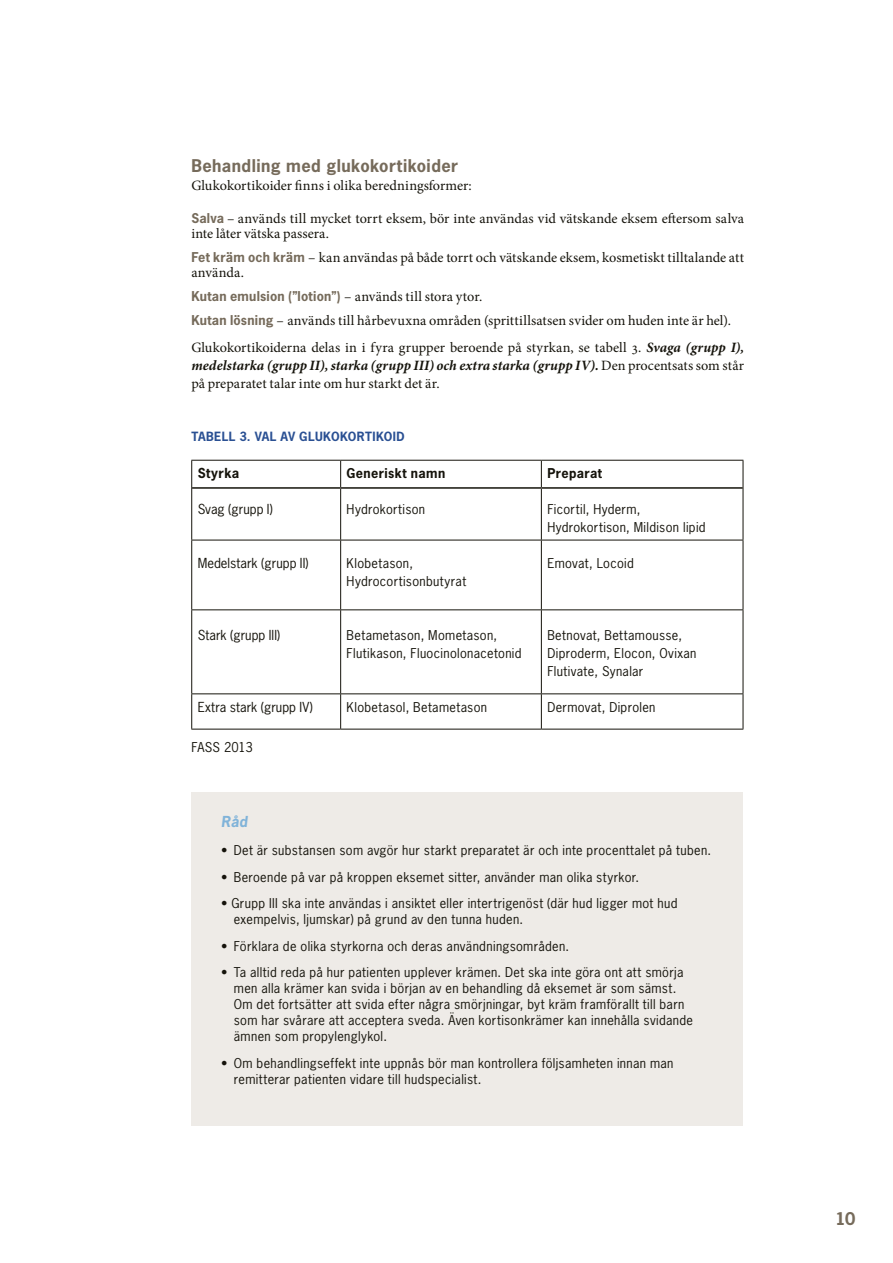
<style>
.page{position:relative;width:893px;height:1263px;background:#fff}
.page>*{position:absolute;margin:0;border:0;box-sizing:border-box;transform-origin:0 0}
.t1{font:700 16.5px "News Gothic Std";letter-spacing:.025em;color:#766b5b}
.t2{font:14.25px/15px "Minion Pro";letter-spacing:.005em;color:#15130b}
.t3{font:italic 700 14.25px/18px "Minion Pro";letter-spacing:.005em;color:#15130b}
.t4{font:italic 700 14.25px "News Gothic Std";color:#80b3d9}
.t5{font:13.05px "News Gothic Std";letter-spacing:.005em;color:#15130b}
.t6{font:700 13.05px "News Gothic Std";letter-spacing:.03em;color:#15130b}
.t7{font:12.75px/16px "News Gothic Std";letter-spacing:.025em;color:#15130b}
.t8{font:700 12.75px "News Gothic Std";letter-spacing:.015em;color:#766b5b}
.t9{font:700 12.75px "News Gothic Std";letter-spacing:.03em;color:#15130b}
.t10{font:12.75px "News Gothic Std";letter-spacing:-.01em;color:#15130b}
.t11{font:700 12px "News Gothic Std";letter-spacing:.035em;color:#2a5093}
.s1{font-family:"News Gothic Std";font-weight:700;font-size:12.75px;color:#766b5b}
.s2{font-family:"Minion Pro";font-weight:400;font-size:14.25px;color:#15130b}
.s3{font-weight:700;font-style:italic}
.s4{font-weight:400;font-style:normal}
</style>
<div class="page">
<hr style="left:191px;top:460px;width:150px;height:1px;background:#15130b">
<svg style="left:191px;top:461px;width:1px;height:27px"></svg>
<hr style="left:341px;top:460px;width:200px;height:1px;background:#15130b">
<svg style="left:340px;top:461px;width:1px;height:26px"></svg>
<hr style="left:541px;top:460px;width:202px;height:1px;background:#15130b">
<svg style="left:541px;top:461px;width:1px;height:26px"></svg>
<svg style="left:743px;top:461px;width:1px;height:27px"></svg>
<hr style="left:191px;top:488px;width:1px;height:52px;background:#15130b">
<hr style="left:340px;top:489px;width:1px;height:51px;background:#15130b">
<hr style="left:541px;top:489px;width:1px;height:51px;background:#15130b">
<hr style="left:743px;top:488px;width:1px;height:52px;background:#15130b">
<hr style="left:191px;top:540px;width:150px;height:1px;background:#15130b">
<hr style="left:191px;top:540px;width:1px;height:69px;background:#15130b">
<hr style="left:341px;top:540px;width:200px;height:1px;background:#15130b">
<hr style="left:340px;top:540px;width:1px;height:69px;background:#15130b">
<hr style="left:541px;top:540px;width:202px;height:1px;background:#15130b">
<hr style="left:541px;top:540px;width:1px;height:69px;background:#15130b">
<hr style="left:743px;top:540px;width:1px;height:69px;background:#15130b">
<hr style="left:191px;top:609px;width:150px;height:1px;background:#15130b">
<hr style="left:191px;top:610px;width:1px;height:83px;background:#15130b">
<hr style="left:341px;top:609px;width:200px;height:1px;background:#15130b">
<hr style="left:340px;top:610px;width:1px;height:83px;background:#15130b">
<hr style="left:541px;top:609px;width:202px;height:1px;background:#15130b">
<hr style="left:541px;top:610px;width:1px;height:83px;background:#15130b">
<hr style="left:743px;top:610px;width:1px;height:83px;background:#15130b">
<hr style="left:191px;top:693px;width:150px;height:1px;background:#15130b">
<hr style="left:191px;top:694px;width:1px;height:35px;background:#15130b">
<hr style="left:341px;top:693px;width:200px;height:1px;background:#15130b">
<hr style="left:340px;top:694px;width:1px;height:35px;background:#15130b">
<hr style="left:541px;top:693px;width:202px;height:1px;background:#15130b">
<hr style="left:541px;top:694px;width:1px;height:35px;background:#15130b">
<hr style="left:743px;top:694px;width:1px;height:35px;background:#15130b">
<hr style="left:191px;top:729px;width:150px;height:1px;background:#15130b">
<hr style="left:341px;top:729px;width:200px;height:1px;background:#15130b">
<hr style="left:541px;top:729px;width:202px;height:1px;background:#15130b">
<hr style="left:192px;top:487px;width:149px;height:2px;background:#15130b">
<hr style="left:341px;top:487px;width:200px;height:2px;background:#15130b">
<hr style="left:541px;top:487px;width:202px;height:2px;background:#15130b">
<div style="left:191px;top:792px;width:552px;height:333px;background:#eeebe7"></div>
<p class="t1" style="left:191px;top:155px;width:268px">Behandling med glukokortikoider</p>
<p class="t2" style="left:191px;top:178px;width:282px">Glukokortikoider finns i olika beredningsformer:</p>
<p class="t2" style="left:191px;top:211px;width:554px"><span class="s1">Salva</span> – används till mycket torrt eksem, bör inte användas vid vätskande eksem eftersom salva inte låter vätska passera.</p>
<p class="t2" style="left:191px;top:250px;width:554px"><span class="s1">Fet kräm och kräm</span> – kan användas på både torrt och vätskande eksem, kosmetiskt tilltalande att använda.</p>
<p class="t8" style="left:191px;top:288px;width:293px">Kutan emulsion (”lotion”) <span class="s2">– används till stora ytor.</span></p>
<p class="t2" style="left:191px;top:307px;width:554px;line-height:27px"><span class="s1">Kutan lösning</span> – används till hårbevuxna områden (sprittillsatsen svider om huden inte är hel).<br>Glukokortikoiderna delas in i fyra grupper beroende på styrkan, se tabell 3. <span class="s3">Svaga (grupp I),</span></p>
<p class="t3" style="left:191px;top:357px;width:554px">medelstarka (grupp II), starka (grupp III) och extra starka (grupp IV). <span class="s4">Den procentsats som står på preparatet talar inte om hur starkt det är.</span></p>
<p class="t11" style="left:191px;top:429px;width:215px">TABELL 3. VAL AV GLUKOKORTIKOID</p>
<p class="t6" style="left:198px;top:464px;width:43px">Styrka</p>
<p class="t9" style="left:347px;top:465px;width:100px">Generiskt namn</p>
<p class="t9" style="left:547px;top:465px;width:56px">Preparat</p>
<p class="t5" style="left:198px;top:500px;width:77px">Svag (grupp I)</p>
<p class="t7" style="left:347px;top:501px;width:80px">Hydrokortison</p>
<p class="t7" style="left:547px;top:500px;width:160px;line-height:18px">Ficortil, Hyderm,<br>Hydrokortison, Mildison lipid</p>
<p class="t5" style="left:198px;top:554px;width:112px">Medelstark (grupp II)</p>
<p class="t7" style="left:347px;top:554px;width:121px;line-height:18px">Klobetason,<br>Hydrocortisonbutyrat</p>
<p class="t7" style="left:547px;top:555px;width:88px">Emovat, Locoid</p>
<p class="t5" style="left:198px;top:626px;width:84px">Stark (grupp III)</p>
<p class="t7" style="left:347px;top:626px;width:176px;line-height:18px">Betametason, Mometason,<br>Flutikason, Fluocinolonacetonid</p>
<p class="t7" style="left:547px;top:626px;width:151px;line-height:18px">Betnovat, Bettamousse,<br>Diproderm, Elocon, Ovixan<br>Flutivate, Synalar</p>
<p class="t5" style="left:198px;top:698px;width:117px">Extra stark (grupp IV)</p>
<p class="t7" style="left:347px;top:699px;width:142px">Klobetasol, Betametason</p>
<p class="t7" style="left:547px;top:699px;width:110px">Dermovat, Diprolen</p>
<p class="t10" style="left:192px;top:739px;width:63px">FASS 2013</p>
<p class="t4" style="left:221px;top:812px;width:28px">Råd</p>
<p class="t7" style="left:221px;top:842px;width:492px">• Det är substansen som avgör hur starkt preparatet är och inte procenttalet på tuben.</p>
<p class="t7" style="left:221px;top:868px;width:420px">• Beroende på var på kroppen eksemet sitter, använder man olika styrkor.</p>
<p class="t7" style="left:234px;top:895px;width:445px;text-indent:-13px">• Grupp III ska inte användas i ansiktet eller intertrigenöst (där hud ligger mot hud exempelvis, ljumskar) på grund av den tunna huden.</p>
<p class="t7" style="left:221px;top:938px;width:350px">• Förklara de olika styrkorna och deras användningsområden.</p>
<p class="t7" style="left:234px;top:964px;width:461px;text-indent:-13px">• Ta alltid reda på hur patienten upplever krämen. Det ska inte göra ont att smörja men alla krämer kan svida i början av en behandling då eksemet är som sämst.<br>Om det fortsätter att svida efter några smörjningar, byt kräm framförallt till barn som har svårare att acceptera sveda. Även kortisonkrämer kan innehålla svidande ämnen som propylenglykol.</p>
<p class="t7" style="left:234px;top:1055px;width:441px;text-indent:-13px">• Om behandlingseffekt inte uppnås bör man kontrollera följsamheten innan man remitterar patienten vidare till hudspecialist.</p>
<p class="t1" style="left:836px;top:1207px;width:21px">10</p>
</div>
